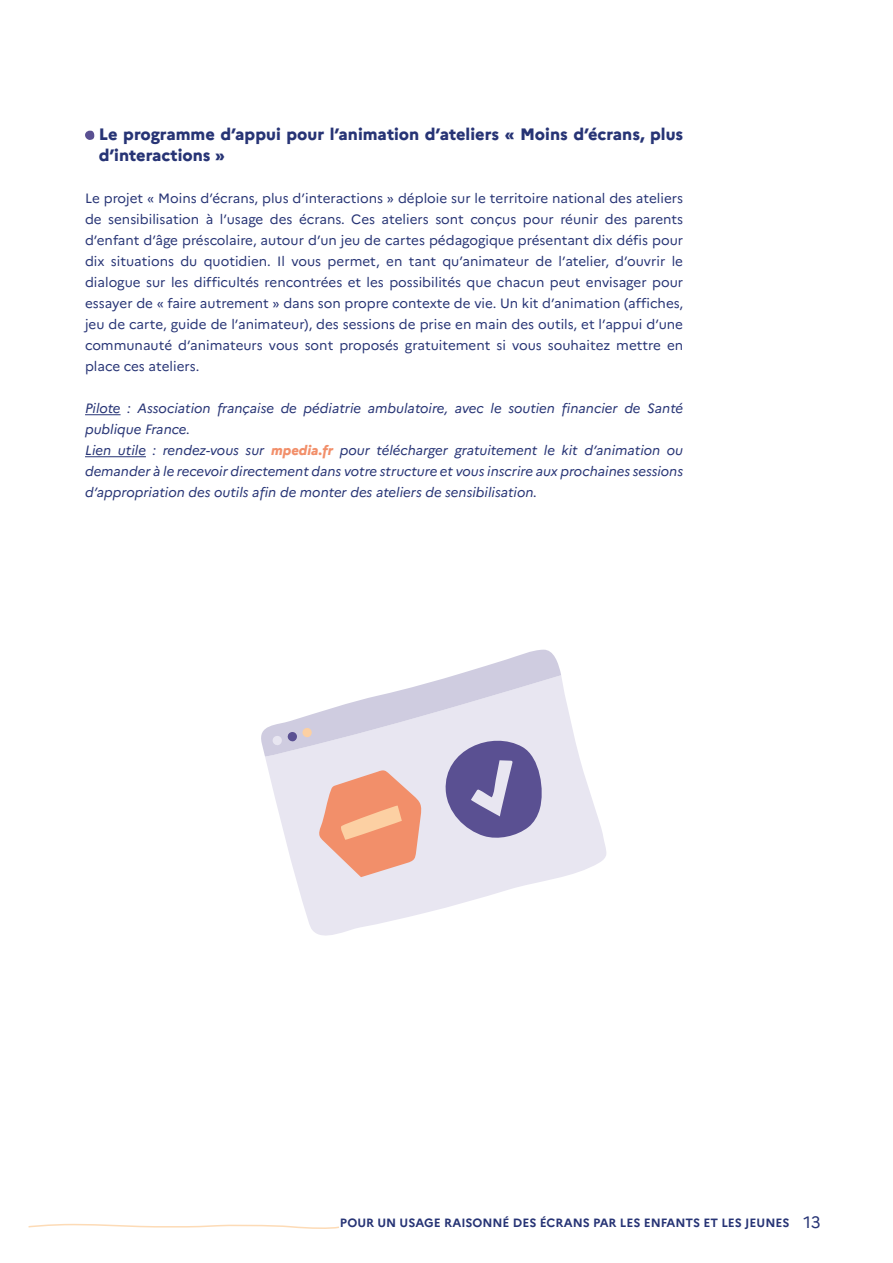
<style>
.page{position:relative;width:893px;height:1263px;background:#fff}
.page>*{position:absolute;margin:0;border:0;box-sizing:border-box;transform-origin:0 0}
.t1{font:800 16.5px/21px "Marianne";color:#273475}
.t2{font:13.5px/21px "Marianne";color:#273475;text-align:justify}
.t3{font:italic 13.5px/21px "Marianne";color:#273475}
.t4{font:700 12px "Marianne";color:#273475}
.s1{font-weight:800;color:#f28f6a}
.s2{font-weight:400;font-size:16.5px}
</style>
<div class="page">
<svg style="left:28px;top:1223px;width:311px;height:6px"></svg>
<svg style="left:296px;top:676px;width:310px;height:260px"></svg>
<svg style="left:261px;top:649px;width:300px;height:228px"></svg>
<hr style="left:85px;top:414px;width:36px;height:1px;background:#273475">
<hr style="left:85px;top:456px;width:61px;height:1px;background:#273475">
<svg style="left:85px;top:130px;width:10px;height:10px"></svg>
<p class="t1" style="left:99px;top:122px;width:586px">Le programme d’appui pour l’animation d’ateliers « Moins d’écrans, plus d’interactions »</p>
<p class="t2" style="left:85px;top:187px;width:600px">Le projet « Moins d’écrans, plus d’interactions » déploie sur le territoire national des ateliers de sensibilisation à l’usage des écrans. Ces ateliers sont conçus pour réunir des parents d’enfant d’âge préscolaire, autour d’un jeu de cartes pédagogique présentant dix défis pour dix situations du quotidien. Il vous permet, en tant qu’animateur de l’atelier, d’ouvrir le dialogue sur les difficultés rencontrées et les possibilités que chacun peut envisager pour essayer de « faire autrement » dans son propre contexte de vie. Un kit d’animation (affiches, jeu de carte, guide de l’animateur), des sessions de prise en main des outils, et l’appui d’une communauté d’animateurs vous sont proposés gratuitement si vous souhaitez mettre en place ces ateliers.</p>
<p class="t3" style="left:85px;top:397px;width:600px">Pilote : Association française de pédiatrie ambulatoire, avec le soutien financier de Santé publique France.<br>Lien utile : rendez-vous sur <span class="s1">mpedia.fr</span> pour télécharger gratuitement le kit d’animation ou demander à le recevoir directement dans votre structure et vous inscrire aux prochaines sessions d’appropriation des outils afin de monter des ateliers de sensibilisation.</p>
<p class="t4" style="left:340px;top:1214px;width:482px">POUR UN USAGE RAISONNÉ DES ÉCRANS PAR LES ENFANTS ET LES JEUNES <span class="s2">13</span></p>
</div>
